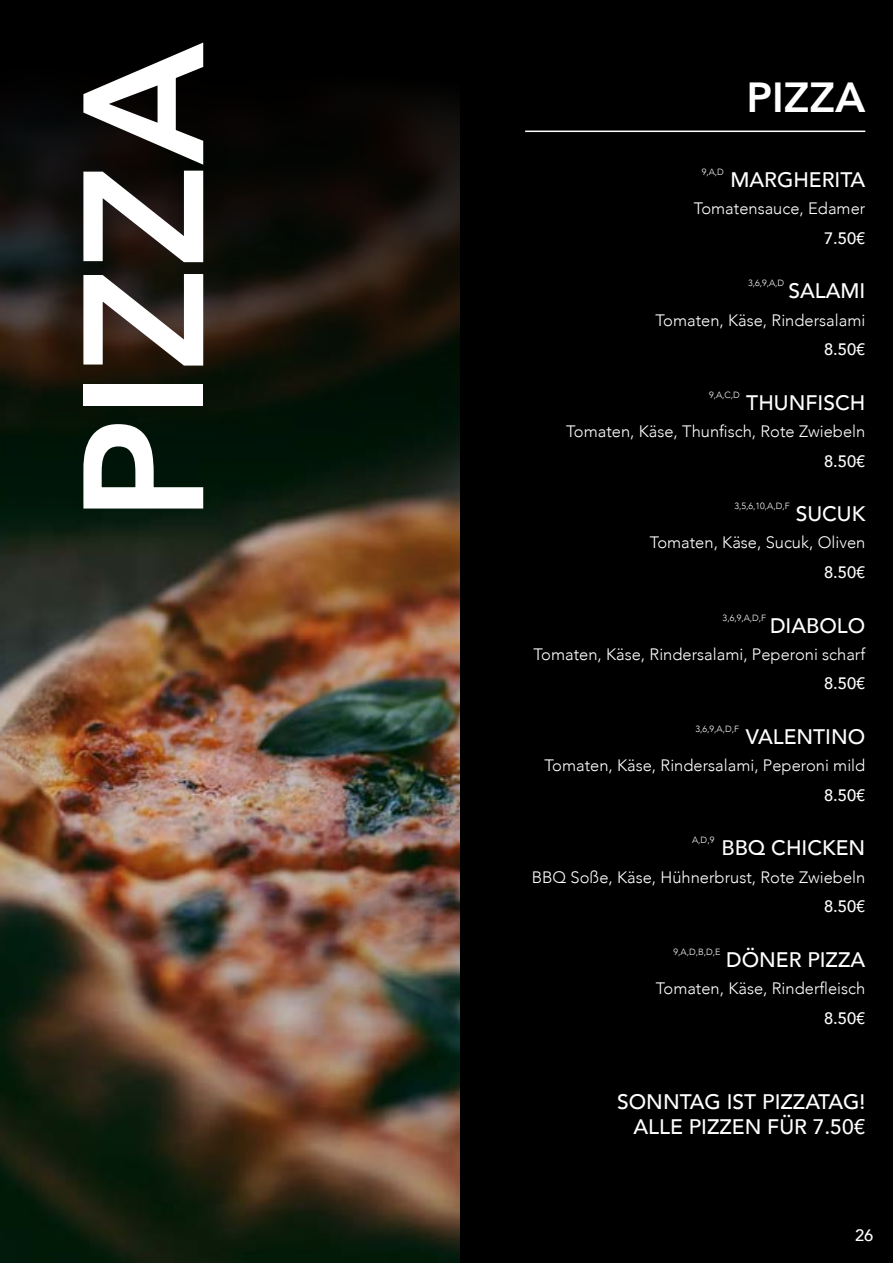
<style>
.page{position:relative;width:893px;height:1263px;background:#fff}
.page>*{position:absolute;margin:0;border:0;box-sizing:border-box;transform-origin:0 0}
.t1{font:800 169.2px "Avenir";color:#fff}
.t2{font:800 42px "Avenir";color:#fff}
.t3{font:500 21px/25.2px "Avenir";color:#fff;text-align:right}
.t4{font:300 16.5px "Avenir";color:#fff}
.t5{font:500 16.5px "Avenir";color:#fff}
.t6{font:300 9px "Avenir";color:#fff}
</style>
<div class="page">
<div style="left:434px;top:0;width:459px;height:1263px;background:#000"></div>
<img style="left:0;top:4px;width:459px;height:1259px">
<hr style="left:525px;top:131px;width:340px;height:1px;background:#fff">
<h1 class="t1" style="left:13px;top:522px;width:481px;rotate:-90deg">PIZZA</h1>
<h2 class="t2" style="left:746px;top:65px;width:120px">PIZZA</h2>
<p class="t6" style="left:702px;top:166px;width:24px">9,A,D</p>
<p class="t3" style="left:730px;top:166px;width:136px">MARGHERITA</p>
<p class="t4" style="left:694px;top:199px;width:173px">Tomatensauce, Edamer</p>
<p class="t5" style="left:824px;top:224px;width:43px">7.50€</p>
<p class="t6" style="left:748px;top:278px;width:38px">3,6,9,A,D</p>
<p class="t3" style="left:788px;top:277px;width:79px">SALAMI</p>
<p class="t4" style="left:656px;top:310px;width:211px">Tomaten, Käse, Rindersalami</p>
<p class="t5" style="left:824px;top:335px;width:43px">8.50€</p>
<p class="t6" style="left:709px;top:389px;width:32px">9,A,C,D</p>
<p class="t3" style="left:746px;top:389px;width:121px">THUNFISCH</p>
<p class="t4" style="left:566px;top:422px;width:301px">Tomaten, Käse, Thunfisch, Rote Zwiebeln</p>
<p class="t5" style="left:824px;top:446px;width:43px">8.50€</p>
<p class="t6" style="left:734px;top:501px;width:57px">3,5,6,10,A,D,F</p>
<p class="t3" style="left:796px;top:500px;width:71px">SUCUK</p>
<p class="t4" style="left:650px;top:533px;width:217px">Tomaten, Käse, Sucuk, Oliven</p>
<p class="t5" style="left:824px;top:558px;width:43px">8.50€</p>
<p class="t6" style="left:723px;top:612px;width:45px">3,6,9,A,D,F</p>
<p class="t3" style="left:770px;top:611px;width:97px">DIABOLO</p>
<p class="t4" style="left:534px;top:644px;width:333px">Tomaten, Käse, Rindersalami, Peperoni scharf</p>
<p class="t5" style="left:824px;top:669px;width:43px">8.50€</p>
<p class="t6" style="left:696px;top:723px;width:45px">3,6,9,A,D,F</p>
<p class="t3" style="left:746px;top:723px;width:121px">VALENTINO</p>
<p class="t4" style="left:545px;top:756px;width:322px">Tomaten, Käse, Rindersalami, Peperoni mild</p>
<p class="t5" style="left:824px;top:781px;width:43px">8.50€</p>
<p class="t6" style="left:692px;top:835px;width:24px">A,D,9</p>
<p class="t3" style="left:721px;top:834px;width:145px">BBQ CHICKEN</p>
<p class="t4" style="left:532px;top:867px;width:335px">BBQ Soße, Käse, Hühnerbrust, Rote Zwiebeln</p>
<p class="t5" style="left:824px;top:892px;width:43px">8.50€</p>
<p class="t3" style="left:726px;top:946px;width:141px">DÖNER PIZZA</p>
<p class="t6" style="left:674px;top:946px;width:48px">9,A,D,B,D,E</p>
<p class="t4" style="left:656px;top:979px;width:211px">Tomaten, Käse, Rinderfleisch</p>
<p class="t5" style="left:824px;top:1003px;width:43px">8.50€</p>
<p class="t3" style="left:617px;top:1088px;width:250px">SONNTAG IST PIZZATAG!<br>ALLE PIZZEN FÜR 7.50€</p>
<p class="t5" style="left:855px;top:1221px;width:20px">26</p>
</div>
